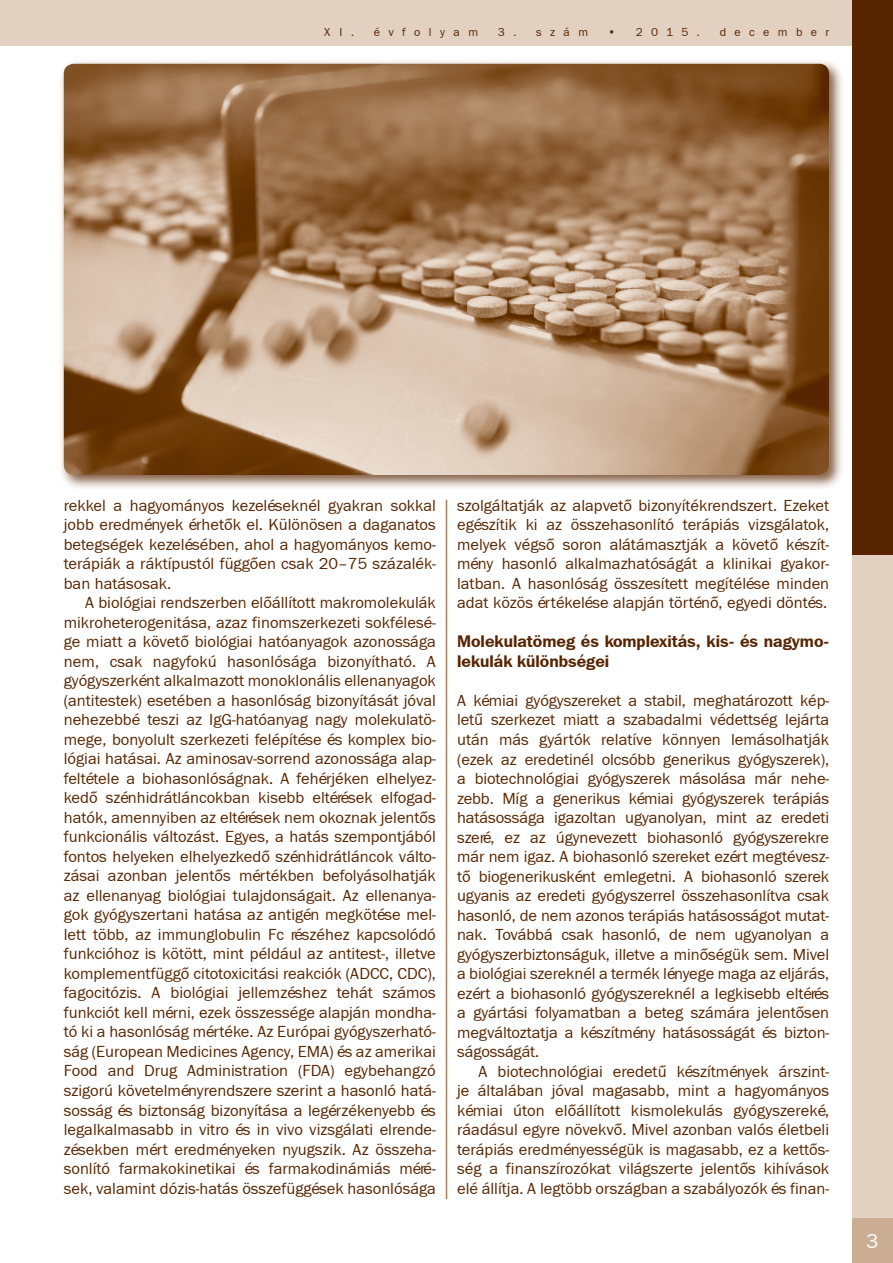
<style>
.page{position:relative;width:893px;height:1263px;background:#fff}
.page>*{position:absolute;margin:0;border:0;box-sizing:border-box;transform-origin:0 0}
.t1{font:21px "Franklin Gothic PFL Normal";color:#fff}
.t2{font:16.5px/19.5px "Franklin Gothic PFL Normal";color:#572500;text-align:justify}
.t3{font:16.5px/19.5px "Franklin Gothic PFL Bold";color:#572500}
.t4{font:12px "Franklin Gothic PFL Normal";letter-spacing:.7em;color:#572500}
</style>
<div class="page">
<div style="left:852px;top:1217px;width:41px;height:46px;background:#cbad93"></div>
<div style="left:852px;top:555px;width:41px;height:662px;background:#e2d0c0"></div>
<div style="left:0;top:0;width:893px;height:46px;background:#e2d0c0"></div>
<div style="left:852px;top:0;width:41px;height:555px;background:#572500"></div>
<hr style="left:446px;top:500px;width:1px;height:699px;background:#a67d59">
<div style="left:59px;top:59px;width:785px;height:432px;background:#572500;opacity:.75"></div>
<img style="left:64px;top:64px;width:765px;height:411px">
<p class="t4" style="left:324px;top:24px;width:155px">XI. évfolyam</p>
<p class="t4" style="left:498px;top:24px;width:92px">3. szám</p>
<p class="t4" style="left:608px;top:24px;width:93px">• 2015.</p>
<p class="t4" style="left:720px;top:24px;width:111px">december</p>
<p class="t2" style="left:64px;top:495px;width:374px">rekkel a hagyományos kezeléseknél gyakran sokkal jobb eredmények érhetők el. Különösen a daganatos betegségek kezelésében, ahol a hagyományos kemo&shy;terápiák a ráktípustól függően csak 20–75 százalék&shy;ban hatásosak.</p>
<p class="t2" style="left:64px;top:593px;width:374px;text-indent:21px">A biológiai rendszerben előállított makromolekulák mikroheterogenitása, azaz finomszerkezeti sokfélesé&shy;ge miatt a követő biológiai hatóanyagok azonossága nem, csak nagyfokú hasonlósága bizonyítható. A gyógyszerként alkalmazott monoklonális ellenanyagok (antitestek) esetében a hasonlóság bizonyítását jóval nehezebbé teszi az IgG-hatóanyag nagy molekulatö&shy;mege, bonyolult szerkezeti felépítése és komplex bio&shy;lógiai hatásai. Az aminosav-sorrend azonossága alap&shy;feltétele a biohasonlóságnak. A fehérjéken elhelyez&shy;kedő szénhidrátláncokban kisebb eltérések elfogad&shy;hatók, amennyiben az eltérések nem okoznak jelentős funkcionális változást. Egyes, a hatás szempontjából fontos helyeken elhelyezkedő szénhidrátláncok válto&shy;zásai azonban jelentős mértékben befolyásolhatják az ellenanyag biológiai tulajdonságait. Az ellenanya&shy;gok gyógyszertani hatása az antigén megkötése mel&shy;lett több, az immunglobulin Fc részéhez kapcsolódó funkcióhoz is kötött, mint például az antitest-, illetve komplementfüggő citotoxicitási reakciók (ADCC, CDC), fagocitózis. A biológiai jellemzéshez tehát számos funkciót kell mérni, ezek összessége alapján mondha&shy;tó ki a hasonlóság mértéke. Az Európai gyógyszerható&shy;ság (European Medicines Agency, EMA) és az amerikai Food and Drug Administration (FDA) egybehangzó szigorú követelményrendszere szerint a hasonló hatá&shy;sosság és biztonság bizonyítása a legérzékenyebb és legalkalmasabb in vitro és in vivo vizsgálati elrende&shy;zésekben mért eredményeken nyugszik. Az összeha&shy;sonlító farmakokinetikai és farmakodinámiás méré&shy;sek, valamint dózis-hatás összefüggések hasonlósága</p>
<p class="t2" style="left:457px;top:495px;width:374px">szolgáltatják az alapvető bizonyítékrendszert. Ezeket egészítik ki az összehasonlító terápiás vizsgálatok, melyek végső soron alátámasztják a követő készít&shy;mény hasonló alkalmazhatóságát a klinikai gyakor&shy;latban. A hasonlóság összesített megítélése minden adat közös értékelése alapján történő, egyedi döntés.</p>
<p class="t3" style="left:457px;top:631px;width:374px">Molekulatömeg és komplexitás, kis- és nagymo&shy;lekulák különbségei</p>
<p class="t2" style="left:457px;top:690px;width:374px">A kémiai gyógyszereket a stabil, meghatározott kép&shy;letű szerkezet miatt a szabadalmi védettség lejárta után más gyártók relatíve könnyen lemásolhatják (ezek az eredetinél olcsóbb generikus gyógyszerek), a biotechnológiai gyógyszerek másolása már nehe&shy;zebb. Míg a generikus kémiai gyógyszerek terápiás hatásossága igazoltan ugyanolyan, mint az eredeti szeré, ez az úgynevezett biohasonló gyógyszerekre már nem igaz. A biohasonló szereket ezért megtévesz&shy;tő biogenerikusként emlegetni. A biohasonló szerek ugyanis az eredeti gyógyszerrel összehasonlítva csak hasonló, de nem azonos terápiás hatásosságot mutat&shy;nak. Továbbá csak hasonló, de nem ugyanolyan a gyógyszerbiztonságuk, illetve a minőségük sem. Mivel a biológiai szereknél a termék lényege maga az eljárás, ezért a biohasonló gyógyszereknél a legkisebb eltérés a gyártási folyamatban a beteg számára jelentősen megváltoztatja a készítmény hatásosságát és bizton&shy;ságosságát.</p>
<p class="t2" style="left:457px;top:1061px;width:374px;text-indent:21px">A biotechnológiai eredetű készítmények árszint&shy;je általában jóval magasabb, mint a hagyományos kémiai úton előállított kismolekulás gyógyszereké, ráadásul egyre növekvő. Mivel azonban valós életbeli terápiás eredményességük is magasabb, ez a kettős&shy;ség a finanszírozókat világszerte jelentős kihívások elé állítja. A legtöbb országban a szabályozók és finan-</p>
<p class="t1" style="left:866px;top:1227px;width:14px">3</p>
</div>
